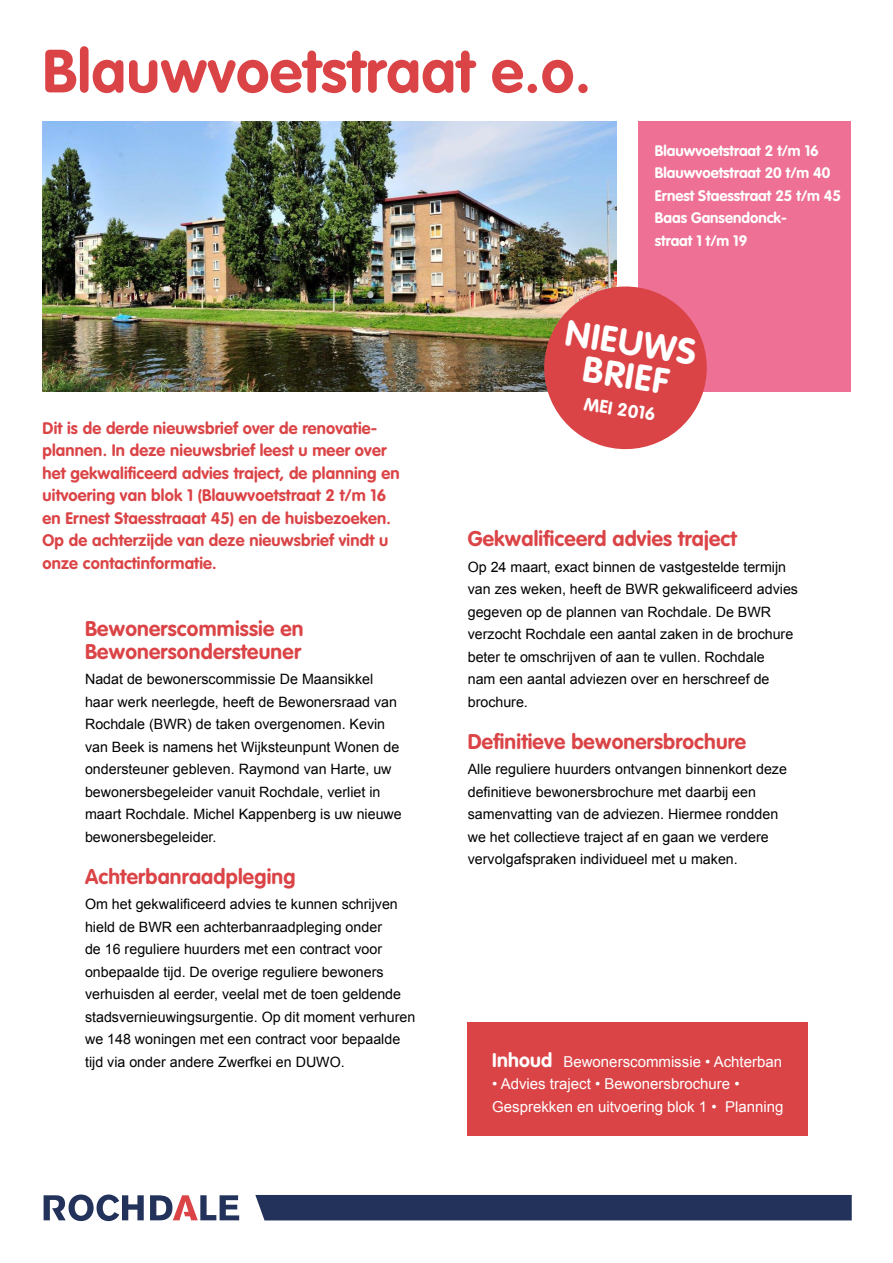
<style>
.page{position:relative;width:893px;height:1263px;background:#fff}
.page>*{position:absolute;margin:0;border:0;box-sizing:border-box;transform-origin:0 0}
.kop{font:700 60px "VAG Rounded";letter-spacing:.01em;color:#db4447}
.t1{font:700 36px "VAG Rounded";color:#fff}
.rood_kopje1{font:700 21px/22.5px "VAG Rounded";letter-spacing:.01em;color:#db4447}
.t2{font:700 18px "VAG Rounded";color:#fff}
.intro{font:700 16.5px/22.5px "VAG Rounded";letter-spacing:.01em;color:#db4447}
.plat_wit_kader{font:15px/22.5px "Arial";color:#fff}
.plat{font:700 15px "VAG Rounded";color:#fff}
.plat-2{font:14.25px/22.5px "Arial";color:#000}
.s1{font-family:"VAG Rounded";font-weight:700;font-size:19.5px}
</style>
<div class="page">
<div style="left:255px;top:1195px;width:597px;height:25px;background:#22325a"></div>
<svg style="left:44px;top:1194px;width:100px;height:27px"></svg>
<svg style="left:150px;top:1195px;width:89px;height:25px"></svg>
<img style="left:43px;top:122px;width:574px;height:270px">
<div style="left:638px;top:122px;width:212px;height:270px;background:#ee7195"></div>
<svg style="left:535px;top:277px;width:172px;height:173px"></svg>
<div style="left:468px;top:1021px;width:340px;height:114px;background:#db4447"></div>
<p class="kop" style="left:43px;top:36px;width:550px">Blauwvoetstraat e.o.</p>
<p class="plat" style="left:655px;top:142px;width:165px">Blauwvoetstraat 2 t/m 16</p>
<p class="plat" style="left:655px;top:164px;width:177px">Blauwvoetstraat 20 t/m 40</p>
<p class="plat" style="left:655px;top:187px;width:188px">Ernest Staesstraat 25 t/m 45</p>
<p class="plat" style="left:655px;top:209px;width:134px">Baas Gansendonck-</p>
<p class="plat" style="left:655px;top:232px;width:94px">straat 1 t/m 19</p>
<p class="intro" style="left:43px;top:416px;width:359px">Dit is de derde nieuwsbrief over de renovatie&shy;plannen. In deze nieuwsbrief leest u meer over het gekwalificeerd advies traject, de planning en uitvoering van blok 1 (Blauwvoetstraat 2 t/m 16</p>
<p class="intro" style="left:43px;top:506px;width:350px">en Ernest Staesstraaat 45) en de huisbezoeken.</p>
<p class="intro" style="left:43px;top:529px;width:347px">Op de achterzijde van deze nieuwsbrief vindt u onze contactinformatie.</p>
<p class="rood_kopje1" style="left:85px;top:617px;width:220px">Bewonerscommissie en<br>Bewonersondersteuner</p>
<p class="plat-2" style="left:85px;top:668px;width:318px">Nadat de bewonerscommissie De Maansikkel haar werk neerlegde, heeft de Bewonersraad van Rochdale (BWR) de taken overgenomen. Kevin van Beek is namens het Wijksteunpunt Wonen de ondersteuner gebleven. Raymond van Harte, uw bewonersbegeleider vanuit Rochdale, verliet in maart Rochdale. Michel Kappenberg is uw nieuwe bewonersbegeleider.</p>
<p class="rood_kopje1" style="left:85px;top:865px;width:212px">Achterbanraadpleging</p>
<p class="plat-2" style="left:85px;top:893px;width:332px">Om het gekwalificeerd advies te kunnen schrijven hield de BWR een achterbanraadpleging onder<br>de 16 reguliere huurders met een contract voor onbepaalde tijd. De overige reguliere bewoners verhuisden al eerder, veelal met de toen geldende stadsvernieuwingsurgentie. Op dit moment verhuren we 148 woningen met een contract voor bepaalde</p>
<p class="plat-2" style="left:85px;top:1050px;width:261px">tijd via onder andere Zwerfkei en DUWO.</p>
<p class="t1" style="left:569px;top:311px;width:134px;rotate:9deg">NIEUWS</p>
<p class="t1" style="left:587px;top:348px;width:88px;rotate:9deg">BRIEF</p>
<p class="t2" style="left:586px;top:393px;width:74px;rotate:9deg">MEI 2016</p>
<p class="rood_kopje1" style="left:468px;top:527px;width:270px">Gekwalificeerd advies traject</p>
<p class="plat-2" style="left:468px;top:555px;width:332px">Op 24 maart, exact binnen de vastgestelde termijn van zes weken, heeft de BWR gekwalificeerd advies gegeven op de plannen van Rochdale. De BWR verzocht Rochdale een aantal zaken in de brochure beter te omschrijven of aan te vullen. Rochdale<br>nam een aantal adviezen over en herschreef de brochure.</p>
<p class="rood_kopje1" style="left:468px;top:730px;width:280px">Definitieve bewonersbrochure</p>
<p class="plat-2" style="left:468px;top:758px;width:321px">Alle reguliere huurders ontvangen binnenkort deze definitieve bewonersbrochure met daarbij een samenvatting van de adviezen. Hiermee rondden we het collectieve traject af en gaan we verdere vervolgafspraken individueel met u maken.</p>
<p class="plat_wit_kader" style="left:492px;top:1050px;width:291px"><span class="s1">Inhoud</span> Bewonerscommissie • Achterban</p>
<p class="plat_wit_kader" style="left:492px;top:1073px;width:293px">• Advies traject • Bewonersbrochure •<br>Gesprekken en uitvoering blok 1 • Planning</p>
</div>
